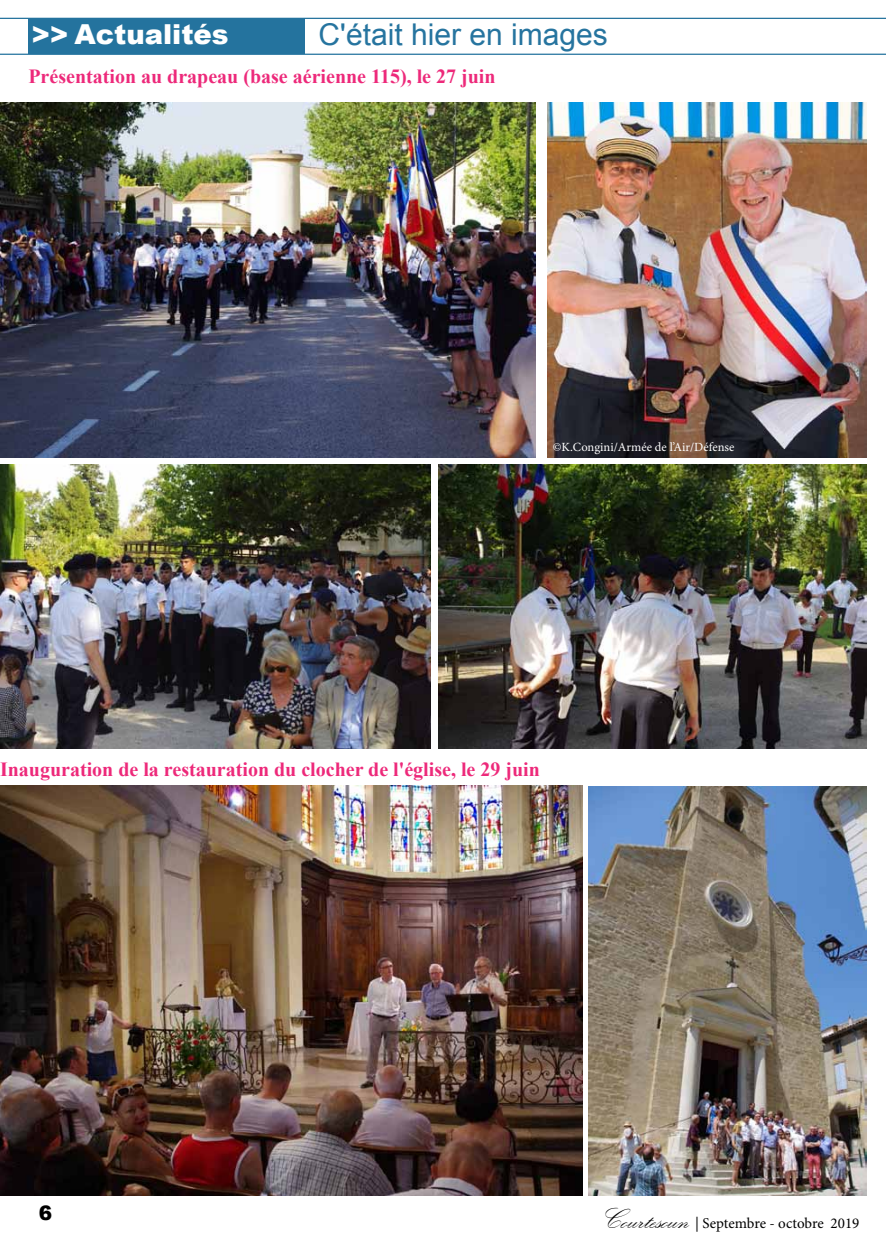
<style>
.page{position:relative;width:886px;height:1241px;background:#fff}
.page>*{position:absolute;margin:0;border:0;box-sizing:border-box;transform-origin:0 0}
.t1{font:30px "Arial";color:#26749f}
.t2{font:900 27.5px "Arial";color:#fff}
.t3{font:700 20px "Times New Roman";color:#ed297a}
.t4{font:900 20px "Arial";color:#000}
.t5{font:15px "Minion Pro";letter-spacing:-.005em;color:#000}
.t6{font:12.5px "Minion Pro";color:#fff}
.s1{font-family:"Kunstler Script";font-size:30px}
</style>
<div class="page">
<div style="left:28px;top:19px;width:277px;height:35px;background:#24739e"></div>
<hr style="left:0;top:18px;width:886px;height:1px;background:#24739e">
<hr style="left:0;top:54px;width:886px;height:1px;background:#24739e">
<img style="left:547px;top:103px;width:319px;height:354px">
<img style="left:0;top:103px;width:535px;height:354px">
<img style="left:0;top:464px;width:430px;height:284px">
<img style="left:438px;top:464px;width:428px;height:284px">
<img style="left:589px;top:786px;width:277px;height:409px">
<img style="left:0;top:785px;width:582px;height:410px">
<h2 class="t2" style="left:32px;top:14px;width:198px">&gt;&gt; Actualités</h2>
<h1 class="t1" style="left:319px;top:15px;width:291px">C'était hier en images</h1>
<p class="t3" style="left:28px;top:63px;width:469px">Présentation au drapeau (base aérienne 115), le 27 juin</p>
<p class="t6" style="left:553px;top:439px;width:183px">©K.Congini/Armée de l’Air/Défense</p>
<p class="t3" style="left:0;top:755px;width:541px">Inauguration de la restauration du clocher de l'église, le 29 juin</p>
<p class="t4" style="left:39px;top:1197px;width:15px">6</p>
<p class="t5" style="left:597px;top:1212px;width:264px"><span class="s1">Courtesoun</span> | Septembre - octobre 2019</p>
</div>
